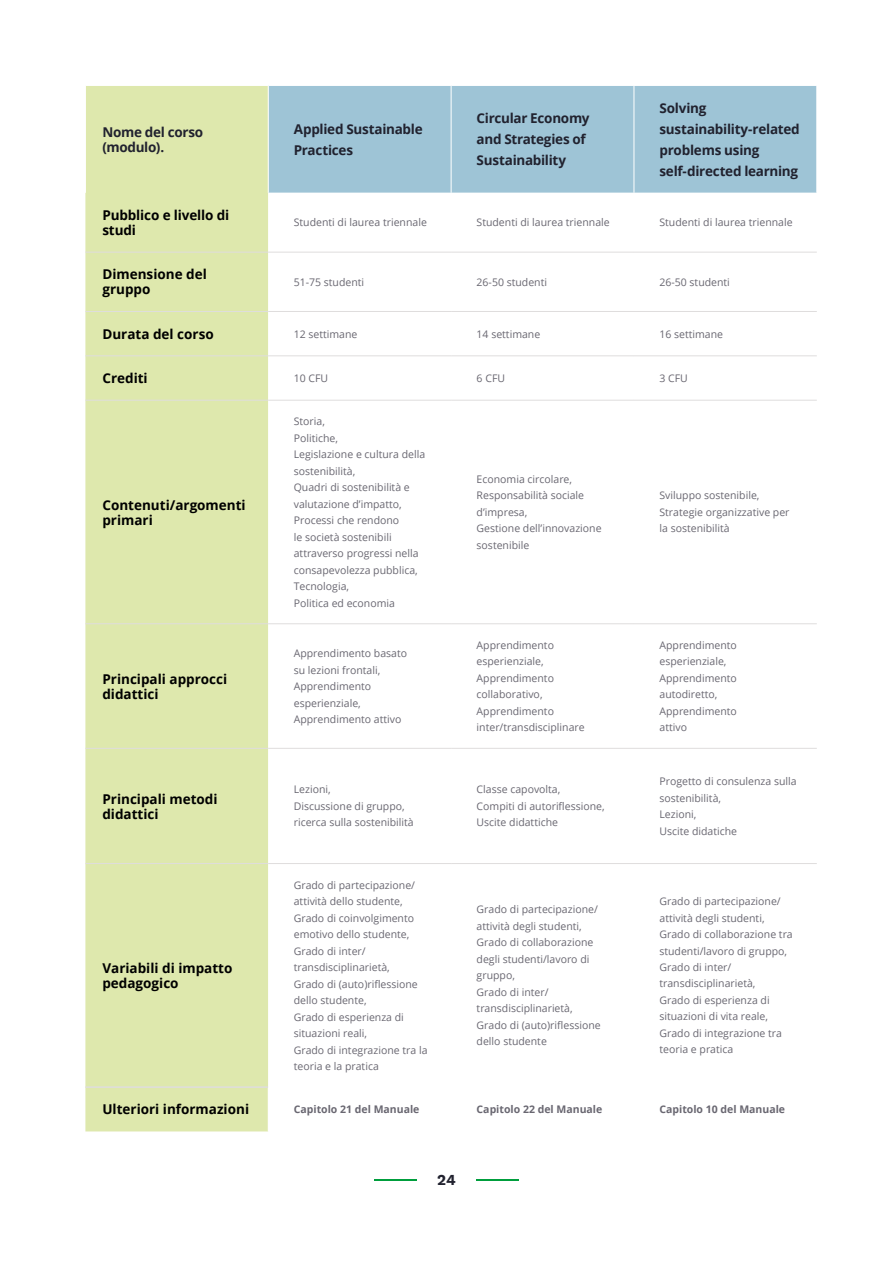
<style>
.page{position:relative;width:893px;height:1263px;background:#fff}
.page>*{position:absolute;margin:0;border:0;box-sizing:border-box;transform-origin:0 0}
.t1{font:700 15px "Work Sans";color:#21222f}
.t2{font:700 13.5px/15px "Open Sans";color:#000}
.t3{font:700 13.5px/21px "Open Sans";letter-spacing:-.02em;color:#21222f}
.t4{font:10.5px/16.5px "Open Sans";color:#696771}
.t5{font:700 10.5px "Open Sans";color:#696771}
</style>
<div class="page">
<div style="left:85px;top:86px;width:183px;height:1045px;background:#dee8ad"></div>
<div style="left:269px;top:86px;width:547px;height:107px;background:#9ec4d6"></div>
<hr style="left:85px;top:86px;width:1px;height:107px;background:#fff">
<hr style="left:451px;top:86px;width:1px;height:107px;background:#fff">
<hr style="left:634px;top:86px;width:1px;height:107px;background:#fff">
<hr style="left:85px;top:252px;width:183px;height:1px;background:#dfdddd">
<hr style="left:268px;top:252px;width:183px;height:1px;background:#dfdddd">
<hr style="left:451px;top:252px;width:183px;height:1px;background:#dfdddd">
<hr style="left:634px;top:252px;width:183px;height:1px;background:#dfdddd">
<hr style="left:85px;top:311px;width:183px;height:1px;background:#dfdddd">
<hr style="left:268px;top:311px;width:183px;height:1px;background:#dfdddd">
<hr style="left:451px;top:311px;width:183px;height:1px;background:#dfdddd">
<hr style="left:634px;top:311px;width:183px;height:1px;background:#dfdddd">
<hr style="left:85px;top:355px;width:183px;height:1px;background:#dfdddd">
<hr style="left:268px;top:355px;width:183px;height:1px;background:#dfdddd">
<hr style="left:451px;top:355px;width:183px;height:1px;background:#dfdddd">
<hr style="left:634px;top:355px;width:183px;height:1px;background:#dfdddd">
<hr style="left:85px;top:400px;width:183px;height:1px;background:#dfdddd">
<hr style="left:268px;top:400px;width:183px;height:1px;background:#dfdddd">
<hr style="left:451px;top:400px;width:183px;height:1px;background:#dfdddd">
<hr style="left:634px;top:400px;width:183px;height:1px;background:#dfdddd">
<hr style="left:85px;top:623px;width:183px;height:1px;background:#dfdddd">
<hr style="left:268px;top:623px;width:183px;height:1px;background:#dfdddd">
<hr style="left:451px;top:623px;width:183px;height:1px;background:#dfdddd">
<hr style="left:634px;top:623px;width:183px;height:1px;background:#dfdddd">
<hr style="left:85px;top:748px;width:183px;height:1px;background:#dfdddd">
<hr style="left:268px;top:748px;width:183px;height:1px;background:#dfdddd">
<hr style="left:451px;top:748px;width:183px;height:1px;background:#dfdddd">
<hr style="left:634px;top:748px;width:183px;height:1px;background:#dfdddd">
<hr style="left:85px;top:863px;width:183px;height:1px;background:#dfdddd">
<hr style="left:268px;top:863px;width:183px;height:1px;background:#dfdddd">
<hr style="left:451px;top:863px;width:183px;height:1px;background:#dfdddd">
<hr style="left:634px;top:863px;width:183px;height:1px;background:#dfdddd">
<hr style="left:85px;top:1086px;width:183px;height:2px;background:#dfdddd">
<hr style="left:476px;top:1179px;width:43px;height:2px;background:#009e3d">
<hr style="left:374px;top:1179px;width:43px;height:2px;background:#009e3d">
<p class="t3" style="left:102px;top:124px;width:102px;line-height:15px">Nome del corso (modulo).</p>
<p class="t3" style="left:294px;top:118px;width:131px">Applied Sustainable<br>Practices</p>
<p class="t3" style="left:477px;top:108px;width:114px">Circular Economy and Strategies of<br>Sustainability</p>
<p class="t3" style="left:659px;top:97px;width:142px">Solving sustainability-related problems using self-directed learning</p>
<p class="t2" style="left:102px;top:207px;width:128px">Pubblico e livello di studi</p>
<p class="t4" style="left:294px;top:214px;width:135px">Studenti di laurea triennale</p>
<p class="t4" style="left:477px;top:214px;width:135px">Studenti di laurea triennale</p>
<p class="t4" style="left:659px;top:214px;width:135px">Studenti di laurea triennale</p>
<p class="t2" style="left:102px;top:267px;width:106px">Dimensione del gruppo</p>
<p class="t4" style="left:294px;top:273px;width:72px">51-75 studenti</p>
<p class="t4" style="left:477px;top:273px;width:72px">26-50 studenti</p>
<p class="t4" style="left:659px;top:273px;width:72px">26-50 studenti</p>
<p class="t2" style="left:102px;top:326px;width:113px">Durata del corso</p>
<p class="t4" style="left:294px;top:325px;width:65px">12 settimane</p>
<p class="t4" style="left:477px;top:325px;width:65px">14 settimane</p>
<p class="t4" style="left:659px;top:325px;width:65px">16 settimane</p>
<p class="t2" style="left:102px;top:370px;width:47px">Crediti</p>
<p class="t4" style="left:294px;top:370px;width:36px">10 CFU</p>
<p class="t4" style="left:477px;top:370px;width:30px">6 CFU</p>
<p class="t4" style="left:659px;top:370px;width:30px">3 CFU</p>
<p class="t2" style="left:102px;top:497px;width:145px">Contenuti/argomenti primari</p>
<p class="t2" style="left:102px;top:671px;width:126px">Principali approcci didattici</p>
<p class="t4" style="left:294px;top:413px;width:133px">Storia,<br>Politiche,<br>Legislazione e cultura della sostenibilità,<br>Quadri di sostenibilità e valutazione d’impatto,<br>Processi che rendono<br>le società sostenibili attraverso progressi nella consapevolezza pubblica,<br>Tecnologia,<br>Politica ed economia</p>
<p class="t4" style="left:477px;top:471px;width:126px">Economia circolare,<br>Responsabilità sociale d’impresa,<br>Gestione dell’innovazione sostenibile</p>
<p class="t4" style="left:659px;top:487px;width:132px">Sviluppo sostenibile,<br>Strategie organizzative per la sostenibilità</p>
<p class="t4" style="left:294px;top:645px;width:115px">Apprendimento basato su lezioni frontali,<br>Apprendimento esperienziale,<br>Apprendimento attivo</p>
<p class="t4" style="left:477px;top:636px;width:110px">Apprendimento esperienziale,<br>Apprendimento collaborativo,<br>Apprendimento inter/transdisciplinare</p>
<p class="t4" style="left:659px;top:636px;width:79px">Apprendimento esperienziale,<br>Apprendimento autodiretto,<br>Apprendimento attivo</p>
<p class="t2" style="left:102px;top:791px;width:117px">Principali metodi didattici</p>
<p class="t4" style="left:294px;top:781px;width:122px">Lezioni,<br>Discussione di gruppo, ricerca sulla sostenibilità</p>
<p class="t4" style="left:477px;top:781px;width:130px">Classe capovolta,<br>Compiti di autoriflessione,<br>Uscite didattiche</p>
<p class="t4" style="left:659px;top:773px;width:139px">Progetto di consulenza sulla sostenibilità,<br>Lezioni,<br>Uscite didatiche</p>
<p class="t2" style="left:102px;top:960px;width:132px">Variabili di impatto pedagogico</p>
<p class="t4" style="left:294px;top:876px;width:135px">Grado di partecipazione/ attività dello studente,<br>Grado di coinvolgimento emotivo dello studente,<br>Grado di inter/ transdisciplinarietà,<br>Grado di (auto)riflessione dello studente,<br>Grado di esperienza di situazioni reali,<br>Grado di integrazione tra la teoria e la pratica</p>
<p class="t4" style="left:477px;top:901px;width:126px">Grado di partecipazione/ attività degli studenti,<br>Grado di collaborazione degli studenti/lavoro di gruppo,<br>Grado di inter/ transdisciplinarietà,<br>Grado di (auto)riflessione dello studente</p>
<p class="t4" style="left:659px;top:893px;width:135px">Grado di partecipazione/ attività degli studenti,<br>Grado di collaborazione tra studenti/lavoro di gruppo,<br>Grado di inter/ transdisciplinarietà,<br>Grado di esperienza di situazioni di vita reale,<br>Grado di integrazione tra teoria e pratica</p>
<p class="t2" style="left:102px;top:1102px;width:148px">Ulteriori informazioni</p>
<p class="t5" style="left:294px;top:1102px;width:127px">Capitolo 21 del Manuale</p>
<p class="t5" style="left:477px;top:1102px;width:127px">Capitolo 22 del Manuale</p>
<p class="t5" style="left:659px;top:1102px;width:127px">Capitolo 10 del Manuale</p>
<h1 class="t1" style="left:437px;top:1171px;width:20px">24</h1>
</div>
